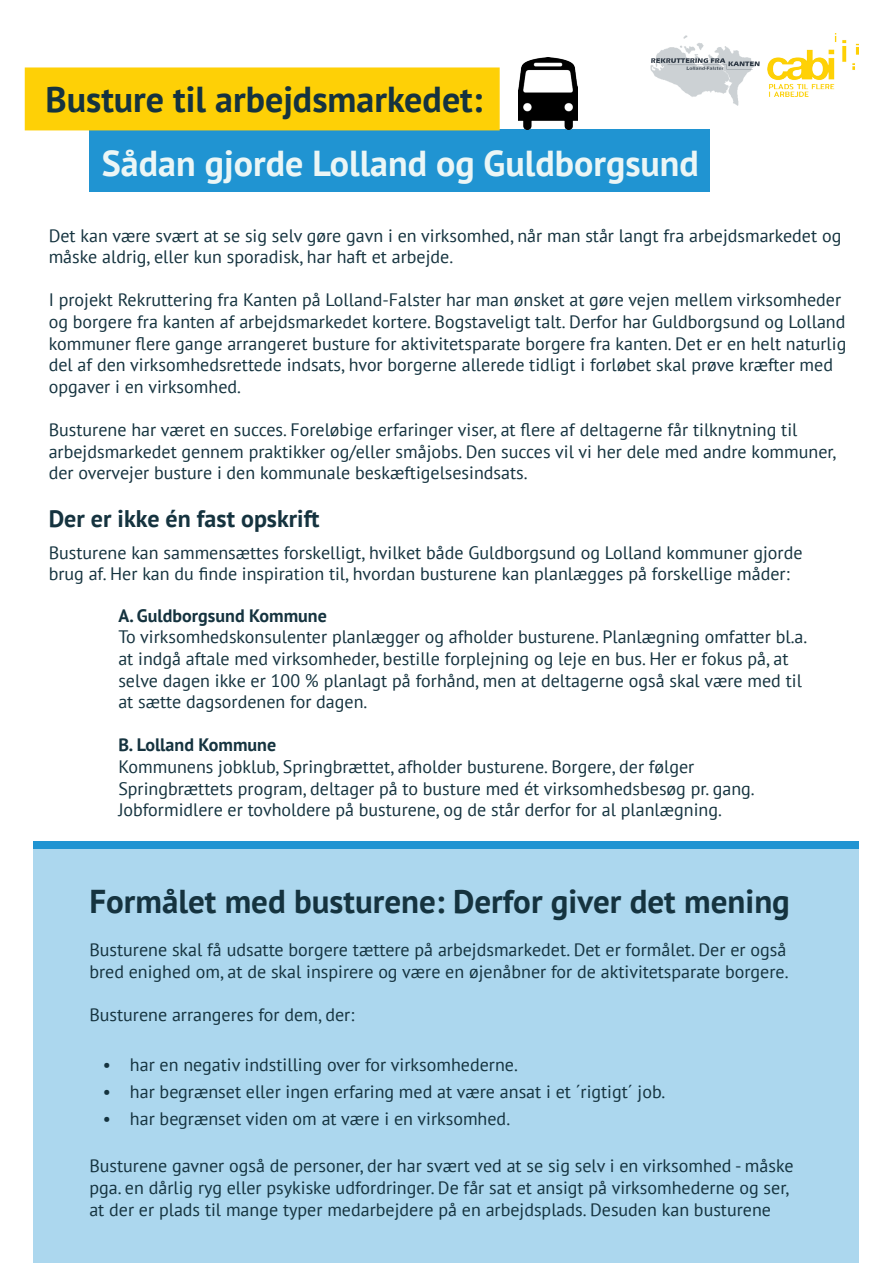
<style>
.page{position:relative;width:893px;height:1263px;background:#fff}
.page>*{position:absolute;margin:0;border:0;box-sizing:border-box;transform-origin:0 0}
.t1{font:700 36px "PT Sans";color:#ebf6f6}
.t2{font:700 36px "PT Sans";color:#15333f}
.t3{font:700 33px "PT Sans";color:#15333f}
.t4{font:700 24px "PT Sans";color:#15333f}
.t5{font:18px/21.6px "PT Sans";color:#15333f}
.t6{font:700 18px "PT Sans";color:#15333f}
</style>
<div class="page">
<div style="left:89px;top:129px;width:621px;height:63px;background:#2094d2"></div>
<div style="left:25px;top:67px;width:475px;height:63px;background:#fed006;border:2px solid #fed006"></div>
<div style="left:33px;top:842px;width:826px;height:421px;background:#acd7ee"></div>
<div style="left:33px;top:841px;width:826px;height:7px;background:#2094d2"></div>
<img style="left:519px;top:57px;width:59px;height:72px">
<img style="left:650px;top:35px;width:118px;height:71px">
<img style="left:768px;top:33px;width:91px;height:64px">
<div style="left:753px;top:92px;width:11px;height:31px;background:#fff"></div>
<p class="t2" style="left:45px;top:76px;width:439px">Busture til arbejdsmarkedet:</p>
<p class="t1" style="left:102px;top:140px;width:599px">Sådan gjorde Lolland og Guldborgsund</p>
<p class="t5" style="left:49px;top:224px;width:794px">Det kan være svært at se sig selv gøre gavn i en virksomhed, når man står langt fra arbejdsmarkedet og måske aldrig, eller kun sporadisk, har haft et arbejde.</p>
<p class="t5" style="left:49px;top:289px;width:799px">I projekt Rekruttering fra Kanten på Lolland-Falster har man ønsket at gøre vejen mellem virksomheder og borgere fra kanten af arbejdsmarkedet kortere. Bogstaveligt talt. Derfor har Guldborgsund og Lolland kommuner flere gange arrangeret busture for aktivitetsparate borgere fra kanten. Det er en helt naturlig del af den virksomhedsrettede indsats, hvor borgerne allerede tidligt i forløbet skal prøve kræfter med opgaver i en virksomhed.</p>
<p class="t5" style="left:49px;top:418px;width:750px">Busturene har været en succes. Foreløbige erfaringer viser, at flere af deltagerne får tilknytning til</p>
<p class="t5" style="left:49px;top:440px;width:789px">arbejdsmarkedet gennem praktikker og/eller småjobs. Den succes vil vi her dele med andre kommuner, der overvejer busture i den kommunale beskæftigelsesindsats.</p>
<p class="t4" style="left:49px;top:503px;width:272px">Der er ikke én fast opskrift</p>
<p class="t5" style="left:49px;top:541px;width:755px">Busturene kan sammensættes forskelligt, hvilket både Guldborgsund og Lolland kommuner gjorde brug af. Her kan du finde inspiration til, hvordan busturene kan planlægges på forskellige måder:</p>
<p class="t6" style="left:118px;top:604px;width:210px">A. Guldborgsund Kommune</p>
<p class="t5" style="left:118px;top:626px;width:690px">To virksomhedskonsulenter planlægger og afholder busturene. Planlægning omfatter bl.a. at indgå aftale med virksomheder, bestille forplejning og leje en bus. Her er fokus på, at selve dagen ikke er 100 % planlagt på forhånd, men at deltagerne også skal være med til at sætte dagsordenen for dagen.</p>
<p class="t6" style="left:118px;top:733px;width:159px">B. Lolland Kommune</p>
<p class="t5" style="left:118px;top:755px;width:577px">Kommunens jobklub, Springbrættet, afholder busturene. Borgere, der følger</p>
<p class="t5" style="left:118px;top:777px;width:638px">Springbrættets program, deltager på to busture med ét virksomhedsbesøg pr. gang.</p>
<p class="t5" style="left:118px;top:799px;width:605px">Jobformidlere er tovholdere på busturene, og de står derfor for al planlægning.</p>
<p class="t3" style="left:89px;top:880px;width:702px">Formålet med busturene: Derfor giver det mening</p>
<p class="t5" style="left:89px;top:939px;width:701px">Busturene skal få udsatte borgere tættere på arbejdsmarkedet. Det er formålet. Der er også bred enighed om, at de skal inspirere og være en øjenåbner for de aktivitetsparate borgere.</p>
<p class="t5" style="left:89px;top:1004px;width:266px">Busturene arrangeres for dem, der:</p>
<p class="t5" style="left:103px;top:1053px;width:416px">• har en negativ indstilling over for virksomhederne.</p>
<p class="t5" style="left:103px;top:1080px;width:564px">• har begrænset eller ingen erfaring med at være ansat i et ´rigtigt´ job.</p>
<p class="t5" style="left:103px;top:1107px;width:409px">• har begrænset viden om at være i en virksomhed.</p>
<p class="t5" style="left:89px;top:1155px;width:706px">Busturene gavner også de personer, der har svært ved at se sig selv i en virksomhed - måske pga. en dårlig ryg eller psykiske udfordringer. De får sat et ansigt på virksomhederne og ser, at der er plads til mange typer medarbejdere på en arbejdsplads. Desuden kan busturene</p>
</div>
